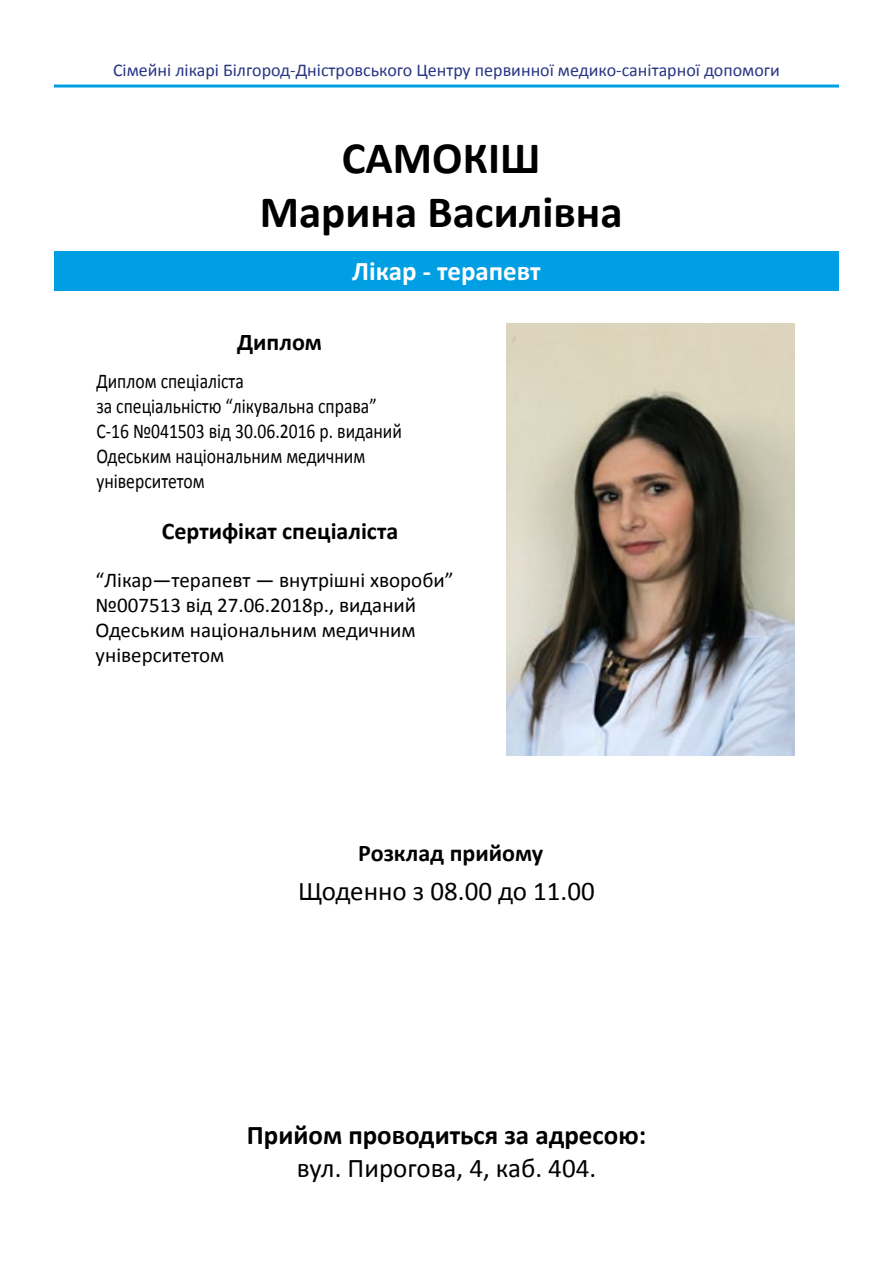
<style>
.page{position:relative;width:893px;height:1263px;background:#fff}
.page>*{position:absolute;margin:0;border:0;box-sizing:border-box;transform-origin:0 0}
.t1{font:700 45px/54px "Calibri";color:#000;text-align:center}
.t2{font:27px "Calibri";color:#000}
.t3{font:700 27px "Calibri";color:#000}
.t4{font:700 27px "Calibri";color:#fff}
.t5{font:700 24px "Calibri";color:#000}
.t6{font:21px/25.2px "Calibri";color:#000;scale:.84 1}
.t7{font:21px/25.2px "Calibri";color:#000}
.t8{font:18px "Calibri";color:#283583}
</style>
<div class="page">
<hr style="left:54px;top:85px;width:785px;height:3px;background:#009fe3">
<div style="left:54px;top:251px;width:785px;height:39px;background:#009fe3"></div>
<img style="left:506px;top:323px;width:288px;height:433px">
<p class="t8" style="left:113px;top:59px;width:668px">Сімейні лікарі Білгород-Дністровського Центру первинної медико-санітарної допомоги</p>
<h1 class="t1" style="left:260px;top:131px;width:364px">САМОКІШ<br>Марина Василівна</h1>
<p class="t4" style="left:352px;top:253px;width:190px">Лікар - терапевт</p>
<p class="t5" style="left:237px;top:326px;width:86px">Диплом</p>
<p class="t6" style="left:96px;top:368px;width:365px">Диплом спеціаліста<br>за спеціальністю “лікувальна справа”<br>С-16 №041503 від 30.06.2016 р. виданий<br>Одеським національним медичним університетом</p>
<p class="t5" style="left:162px;top:515px;width:238px">Сертифікат спеціаліста</p>
<p class="t7" style="left:96px;top:567px;width:360px">“Лікар—терапевт — внутрішні хвороби” №007513 від 27.06.2018р., виданий<br>Одеським національним медичним університетом</p>
<p class="t5" style="left:358px;top:837px;width:187px">Розклад прийому</p>
<p class="t2" style="left:298px;top:874px;width:298px">Щоденно з 08.00 до 11.00</p>
<p class="t3" style="left:247px;top:1118px;width:401px">Прийом проводиться за адресою:</p>
<p class="t2" style="left:297px;top:1150px;width:301px">вул. Пирогова, 4, каб. 404.</p>
</div>
